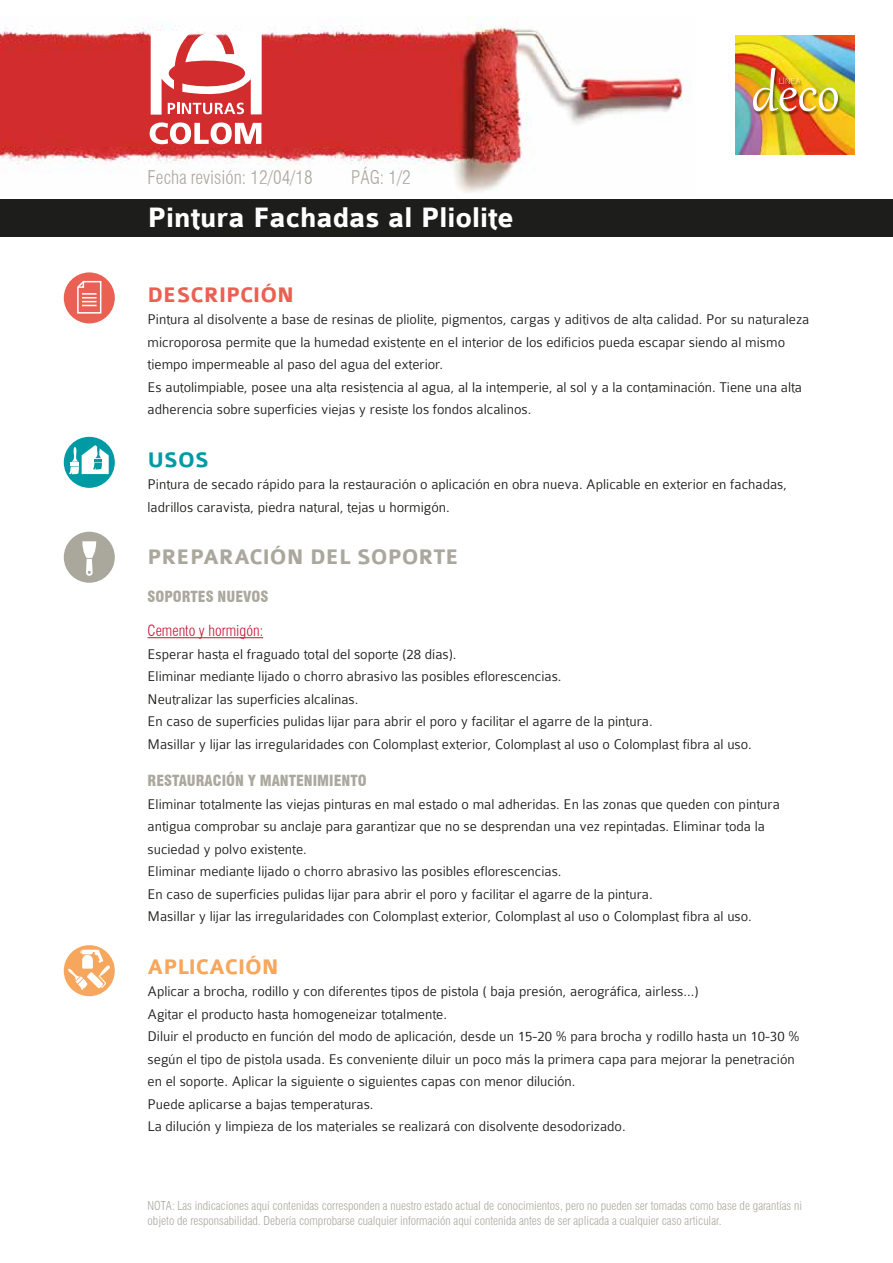
<style>
.page{position:relative;width:893px;height:1263px;background:#fff}
.page>*{position:absolute;margin:0;border:0;box-sizing:border-box;transform-origin:0 0}
.t1{font:700 30px "Colaborate";color:#fff}
.t2{font:700 22.5px "Colaborate";color:#aaa89d}
.t3{font:700 22.5px "Colaborate";color:#ea6053}
.t4{font:700 22.5px "Colaborate";color:#f6a75d}
.t5{font:700 22.5px "Colaborate";color:#009aa4}
.t6{font:300 condensed 18.45px "Swiss 721 BT";color:#aba89e}
.t7{font:300 15px/22.5px "Colaborate";color:#1d1d1b}
.t8{font:900 condensed 15px "Swiss 721 BT";color:#aba89e}
.t9{font:300 condensed 15px "Swiss 721 BT";color:#c31632}
.t10{font:300 condensed 12px/14.4px "Swiss 721 BT";color:#aba89e}
</style>
<div class="page">
<img style="left:735px;top:36px;width:119px;height:119px">
<img style="left:0;top:17px;width:692px;height:175px">
<svg style="left:150px;top:122px;width:111px;height:22px"></svg>
<svg style="left:151px;top:24px;width:111px;height:91px"></svg>
<div style="left:0;top:199px;width:893px;height:38px;background:#1d1d1b"></div>
<div style="left:64px;top:945px;width:51px;height:51px;background:#f6a75d;border-radius:50%"></div>
<svg style="left:68px;top:950px;width:42px;height:40px"></svg>
<div style="left:64px;top:437px;width:51px;height:51px;background:#009aa4;border-radius:50%"></div>
<svg style="left:69px;top:445px;width:40px;height:29px"></svg>
<hr style="left:148px;top:637px;width:115px;height:1px;background:#c31632">
<div style="left:64px;top:532px;width:51px;height:51px;background:#aaa89d;border-radius:50%"></div>
<svg style="left:82px;top:541px;width:14px;height:35px"></svg>
<img style="left:752px;top:67px;width:90px;height:48px">
<img style="left:753px;top:68px;width:85px;height:43px">
<div style="left:64px;top:272px;width:51px;height:51px;background:#ea6053;border-radius:50%"></div>
<svg style="left:77px;top:280px;width:25px;height:34px"></svg>
<p class="t6" style="left:148px;top:166px;width:167px">Fecha revisión: 12/04/18</p>
<p class="t6" style="left:351px;top:166px;width:61px">PÁG: 1/2</p>
<h1 class="t1" style="left:148px;top:202px;width:368px">Pintura Fachadas al Pliolite</h1>
<h2 class="t3" style="left:148px;top:283px;width:148px">DESCRIPCIÓN</h2>
<p class="t7" style="left:148px;top:308px;width:663px">Pintura al disolvente a base de resinas de pliolite, pigmentos, cargas y aditivos de alta calidad. Por su naturaleza microporosa permite que la humedad existente en el interior de los edificios pueda escapar siendo al mismo tiempo impermeable al paso del agua del exterior.<br>Es autolimpiable, posee una alta resistencia al agua, al la intemperie, al sol y a la contaminación. Tiene una alta adherencia sobre superficies viejas y resiste los fondos alcalinos.</p>
<h2 class="t5" style="left:148px;top:448px;width:63px">USOS</h2>
<p class="t7" style="left:148px;top:473px;width:641px">Pintura de secado rápido para la restauración o aplicación en obra nueva. Aplicable en exterior en fachadas, ladrillos caravista, piedra natural, tejas u hormigón.</p>
<h2 class="t2" style="left:148px;top:545px;width:313px">PREPARACIÓN DEL SOPORTE</h2>
<p class="t8" style="left:148px;top:587px;width:122px">SOPORTES NUEVOS</p>
<p class="t9" style="left:148px;top:622px;width:117px">Cemento y hormigón:</p>
<p class="t7" style="left:148px;top:643px;width:606px">Esperar hasta el fraguado total del soporte (28 días).<br>Eliminar mediante lijado o chorro abrasivo las posibles eflorescencias.<br>Neutralizar las superficies alcalinas.<br>En caso de superficies pulidas lijar para abrir el poro y facilitar el agarre de la pintura.<br>Masillar y lijar las irregularidades con Colomplast exterior, Colomplast al uso o Colomplast fibra al uso.</p>
<p class="t8" style="left:148px;top:772px;width:221px">RESTAURACIÓN Y MANTENIMIENTO</p>
<p class="t7" style="left:148px;top:793px;width:634px">Eliminar totalmente las viejas pinturas en mal estado o mal adheridas. En las zonas que queden con pintura antigua comprobar su anclaje para garantizar que no se desprendan una vez repintadas. Eliminar toda la suciedad y polvo existente.<br>Eliminar mediante lijado o chorro abrasivo las posibles eflorescencias.<br>En caso de superficies pulidas lijar para abrir el poro y facilitar el agarre de la pintura.<br>Masillar y lijar las irregularidades con Colomplast exterior, Colomplast al uso o Colomplast fibra al uso.</p>
<h2 class="t4" style="left:148px;top:955px;width:133px">APLICACIÓN</h2>
<p class="t7" style="left:148px;top:980px;width:653px">Aplicar a brocha, rodillo y con diferentes tipos de pistola ( baja presión, aerográfica, airless…)<br>Agitar el producto hasta homogeneizar totalmente.<br>Diluir el producto en función del modo de aplicación, desde un 15-20 % para brocha y rodillo hasta un 10-30 % según el tipo de pistola usada. Es conveniente diluir un poco más la primera capa para mejorar la penetración en el soporte. Aplicar la siguiente o siguientes capas con menor dilución.<br>Puede aplicarse a bajas temperaturas.<br>La dilución y limpieza de los materiales se realizará con disolvente desodorizado.</p>
<p class="t10" style="left:148px;top:1199px;width:656px">NOTA: Las indicaciones aquí contenidas corresponden a nuestro estado actual de conocimientos, pero no pueden ser tomadas como base de garantías ni objeto de responsabilidad. Debería comprobarse cualquier información aquí contenida antes de ser aplicada a cualquier caso articular.</p>
</div>
